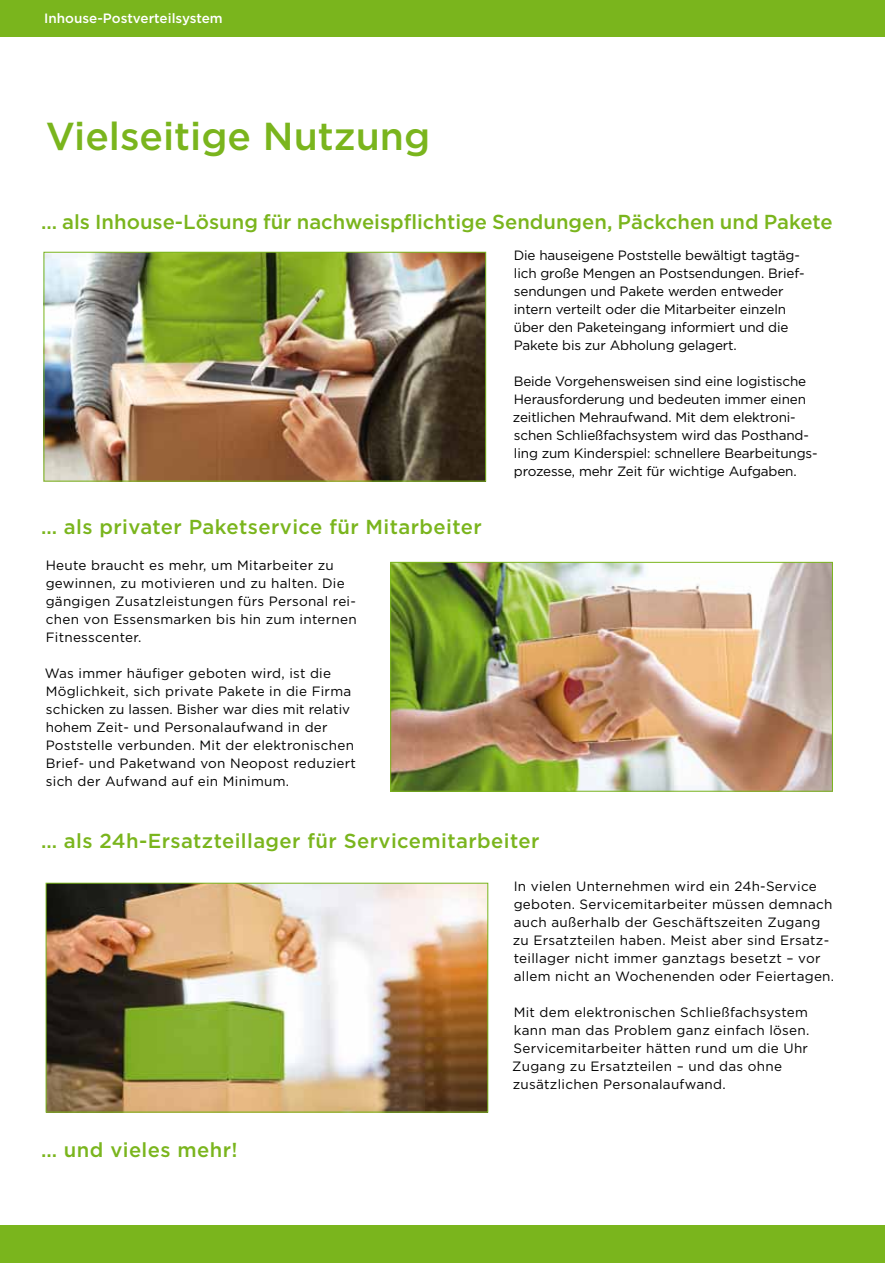
<style>
.page{position:relative;width:885px;height:1263px;background:#fff}
.page>*{position:absolute;margin:0;border:0;box-sizing:border-box;transform-origin:0 0}
.t1{font:500 39px "Gotham";color:#7ab51d}
.t2{font:500 20.25px "Gotham";letter-spacing:.02em;color:#7ab51d}
.t3{font:500 20.25px "Gotham";color:#7ab51d}
.t4{font:13.5px/18px "Gotham";letter-spacing:.02em;color:#000}
.t5{font:13.5px/18px "Gotham";letter-spacing:-.01em;color:#000}
.t6{font:500 13.5px "Gotham";color:#fff}
</style>
<div class="page">
<div style="left:0;top:0;width:884px;height:36px;background:#7ab51d"></div>
<div style="left:0;top:1225px;width:884px;height:38px;background:#7ab51d"></div>
<img style="left:46px;top:254px;width:438px;height:225px">
<div style="left:44px;top:252px;width:442px;height:229px;border:1px solid #7ab51d"></div>
<img style="left:392px;top:564px;width:438px;height:226px">
<div style="left:390px;top:562px;width:442px;height:230px;border:1px solid #7ab51d"></div>
<img style="left:48px;top:885px;width:438px;height:225px">
<div style="left:46px;top:883px;width:442px;height:229px;border:1px solid #7ab51d"></div>
<p class="t6" style="left:44px;top:11px;width:180px">Inhouse-Postverteilsystem</p>
<h1 class="t1" style="left:46px;top:114px;width:386px">Vielseitige Nutzung</h1>
<h2 class="t3" style="left:41px;top:210px;width:793px">… als Inhouse-Lösung für nachweispflichtige Sendungen, Päckchen und Pakete</h2>
<p class="t5" style="left:513px;top:245px;width:292px">Die hauseigene Poststelle bewältigt tagtäg&shy;lich große Mengen an Postsendungen. Brief&shy;sendungen und Pakete werden entweder intern verteilt oder die Mitarbeiter einzeln über den Paketeingang informiert und die Pakete bis zur Abholung gelagert.</p>
<p class="t5" style="left:513px;top:371px;width:306px">Beide Vorgehensweisen sind eine logistische Herausforderung und bedeuten immer einen zeitlichen Mehraufwand. Mit dem elektroni&shy;schen Schließfachsystem wird das Posthand&shy;ling zum Kinderspiel: schnellere Bearbeitungs&shy;prozesse, mehr Zeit für wichtige Aufgaben.</p>
<h2 class="t2" style="left:41px;top:515px;width:442px">… als privater Paketservice für Mitarbeiter</h2>
<p class="t4" style="left:46px;top:556px;width:312px">Heute braucht es mehr, um Mitarbeiter zu gewinnen, zu motivieren und zu halten. Die gängigen Zusatzleistungen fürs Personal rei&shy;chen von Essensmarken bis hin zum internen Fitnesscenter.</p>
<p class="t4" style="left:45px;top:664px;width:313px">Was immer häufiger geboten wird, ist die Möglichkeit, sich private Pakete in die Firma schicken zu lassen. Bisher war dies mit relativ hohem Zeit- und Personalaufwand in der Poststelle verbunden. Mit der elektronischen Brief- und Paketwand von Neopost reduziert sich der Aufwand auf ein Minimum.</p>
<h2 class="t2" style="left:41px;top:829px;width:500px">… als 24h-Ersatzteillager für Servicemitarbeiter</h2>
<p class="t4" style="left:513px;top:877px;width:323px">In vielen Unternehmen wird ein 24h-Service geboten. Servicemitarbeiter müssen demnach auch außerhalb der Geschäftszeiten Zugang zu Ersatzteilen haben. Meist aber sind Ersatz&shy;teillager nicht immer ganztags besetzt – vor allem nicht an Wochenenden oder Feiertagen.</p>
<p class="t4" style="left:512px;top:1003px;width:298px">Mit dem elektronischen Schließfachsystem kann man das Problem ganz einfach lösen.<br>Servicemitarbeiter hätten rund um die Uhr Zugang zu Ersatzteilen – und das ohne zusätzlichen Personalaufwand.</p>
<h2 class="t2" style="left:41px;top:1138px;width:198px">… und vieles mehr!</h2>
</div>
